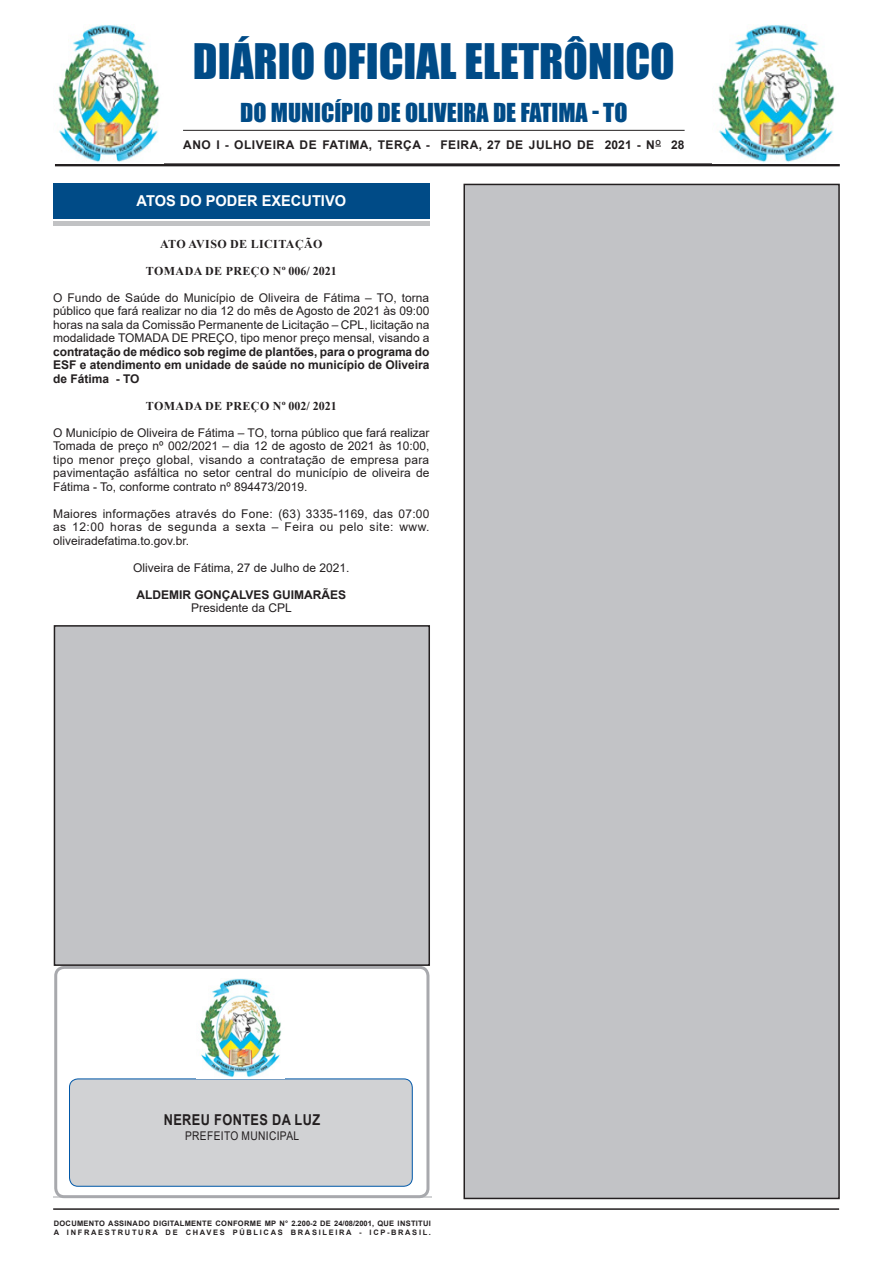
<style>
.page{position:relative;width:893px;height:1263px;background:#fff}
.page>*{position:absolute;margin:0;border:0;box-sizing:border-box;transform-origin:0 0}
.t1{font:45px "Impact";color:#004b87}
.t2{font:24px "Impact";color:#004b87}
.Chancela{font:700 15px "Arial";color:#fff}
.t3{font:700 15px "Arial";letter-spacing:.035em;color:#231f20;scale:.85 1}
.SEM_PARAGRO{font:12px/13.5px "Arial";color:#231f20;text-align:justify}
.TITULOS{font:700 12px "Times New Roman";letter-spacing:.035em;color:#231f20}
.NOME{font:700 12px "Arial";letter-spacing:.04em;color:#231f20}
.CIDADE{font:12px "Arial";color:#231f20}
.NOME-2{font:700 12px "Arial";letter-spacing:.005em;color:#231f20}
.SEM_PARAGRO-2{font:12px "Arial";letter-spacing:.035em;color:#231f20;scale:.85 1}
.CARGO{font:12px "Arial";color:#231f20}
.t4{font:700 7.5px "Arial";letter-spacing:.04em;color:#231f20}
.t5{font:700 7.5px "Arial";letter-spacing:.225em;color:#231f20}
.s1{font-weight:700}
</style>
<div class="page">
<hr style="left:53px;top:1208px;width:786px;height:2px;background:#231f20">
<hr style="left:55px;top:163px;width:785px;height:3px;background:#231f20">
<img style="left:58px;top:24px;width:102px;height:139px">
<hr style="left:183px;top:130px;width:502px;height:1px;background:#231f20">
<div style="left:53px;top:189px;width:376px;height:37px;background:#c1c2c4"></div>
<div style="left:53px;top:186px;width:376px;height:35px;background:#fff"></div>
<div style="left:53px;top:184px;width:376px;height:35px;background:#004b87"></div>
<hr style="left:53px;top:1197px;width:379px;height:1px;background:#d1d2d4">
<div style="left:54px;top:966px;width:375px;height:232px;border:3px solid #a8a9ad;border-radius:9px"></div>
<div style="left:70px;top:1079px;width:342px;height:107px;background:#d1d2d4;border-radius:9px"></div>
<div style="left:69px;top:1079px;width:343px;height:107px;border:1px solid #0057a8;border-radius:9px"></div>
<img style="left:200px;top:979px;width:82px;height:99px">
<img style="left:718px;top:24px;width:117px;height:139px">
<div style="left:464px;top:184px;width:375px;height:1014px;background:#c2c3c6"></div>
<div style="left:463px;top:184px;width:377px;height:1015px;border:2px solid #231f20"></div>
<div style="left:54px;top:626px;width:375px;height:339px;background:#c2c3c6"></div>
<div style="left:54px;top:625px;width:376px;height:341px;border:2px solid #231f20"></div>
<p class="t1" style="left:193px;top:26px;width:483px">DIÁRIO OFICIAL ELETRÔNICO</p>
<p class="t2" style="left:240px;top:94px;width:389px">DO MUNICÍPIO DE OLIVEIRA DE FATIMA - TO</p>
<p class="NOME" style="left:183px;top:137px;width:503px">ANO I - OLIVEIRA DE FATIMA, TERÇA - FEIRA, 27 DE JULHO DE 2021 - N<sup>O</sup> 28</p>
<p class="Chancela" style="left:137px;top:190px;width:211px">ATOS DO PODER EXECUTIVO</p>
<p class="TITULOS" style="left:160px;top:235px;width:164px">ATO AVISO DE LICITAÇÃO</p>
<p class="TITULOS" style="left:146px;top:262px;width:193px">TOMADA DE PREÇO Nº 006/ 2021</p>
<p class="SEM_PARAGRO" style="left:53px;top:290px;width:378px">O Fundo de Saúde do Município de Oliveira de Fátima – TO, torna público que fará realizar no dia 12 do mês de Agosto de 2021 às 09:00 horas na sala da Comissão Permanente de Licitação – CPL, licitação na modalidade TOMADA DE PREÇO, tipo menor preço mensal, visando a <span class="s1">contratação de médico sob regime de plantões, para o programa do ESF e atendimento em unidade de saúde no município de Oliveira de Fátima - TO</span></p>
<p class="TITULOS" style="left:146px;top:397px;width:193px">TOMADA DE PREÇO Nº 002/ 2021</p>
<p class="SEM_PARAGRO" style="left:53px;top:425px;width:378px">O Município de Oliveira de Fátima – TO, torna público que fará realizar Tomada de preço nº 002/2021 – dia 12 de agosto de 2021 às 10:00, tipo menor preço global, visando a contratação de empresa para pavimentação asfáltica no setor central do município de oliveira de Fátima - To, conforme contrato nº 894473/2019.</p>
<p class="SEM_PARAGRO" style="left:53px;top:506px;width:378px">Maiores informações através do Fone: (63) 3335-1169, das 07:00 as 12:00 horas de segunda a sexta – Feira ou pelo site: www. oliveiradefatima.to.gov.br.</p>
<p class="CIDADE" style="left:133px;top:559px;width:218px">Oliveira de Fátima, 27 de Julho de 2021.</p>
<p class="NOME-2" style="left:136px;top:586px;width:211px">ALDEMIR GONÇALVES GUIMARÃES</p>
<p class="CARGO" style="left:191px;top:600px;width:102px">Presidente da CPL</p>
<p class="t3" style="left:164px;top:1109px;width:185px">NEREU FONTES DA LUZ</p>
<p class="SEM_PARAGRO-2" style="left:185px;top:1127px;width:136px">PREFEITO MUNICIPAL</p>
<p class="t4" style="left:54px;top:1218px;width:379px">DOCUMENTO ASSINADO DIGITALMENTE CONFORME MP N° 2.200-2 DE 24/08/2001, QUE INSTITUI</p>
<p class="t5" style="left:54px;top:1227px;width:379px">A INFRAESTRUTURA DE CHAVES PÚBLICAS BRASILEIRA - ICP-BRASIL.</p>
</div>
